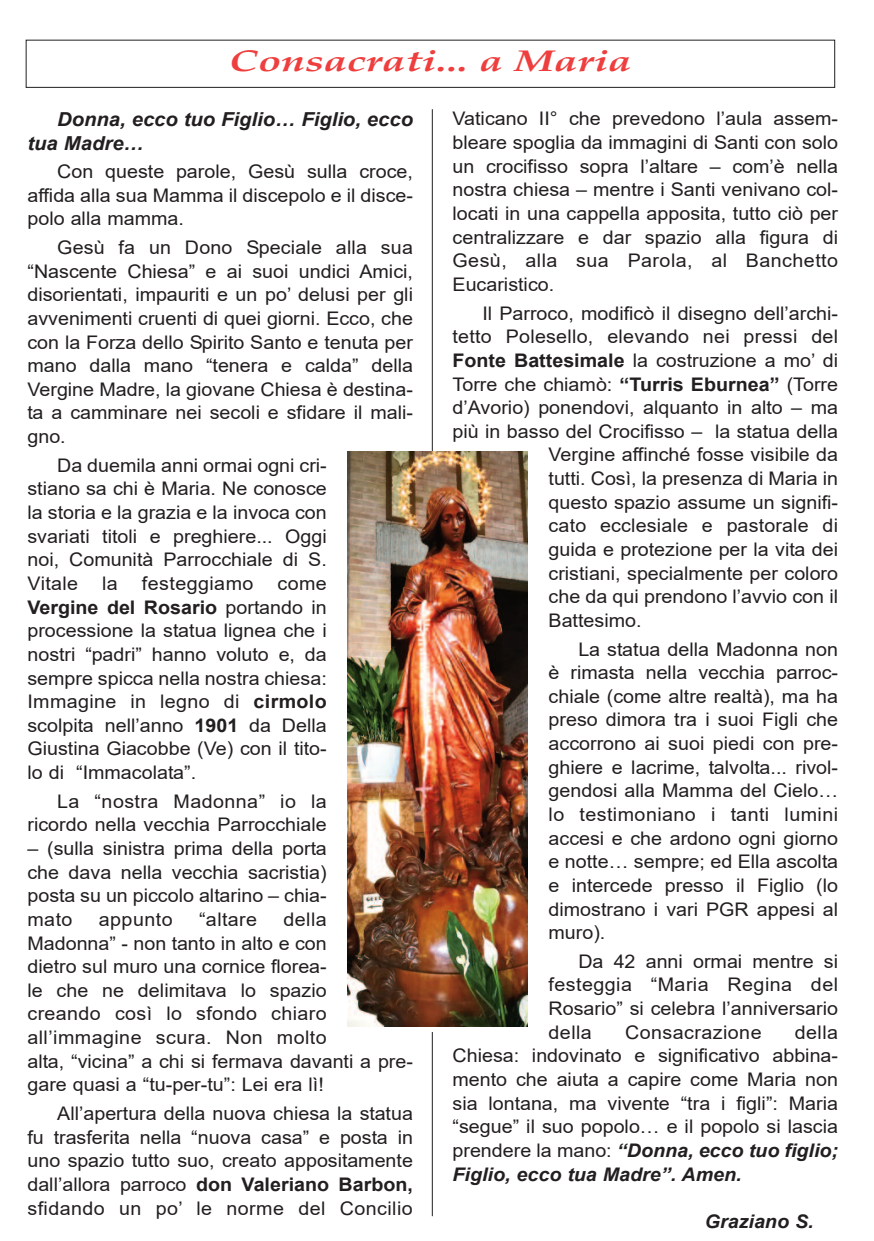
<style>
.page{position:relative;width:874px;height:1241px;background:#fff}
.page>*{position:absolute;margin:0;border:0;box-sizing:border-box;transform-origin:0 0}
.t1{font:italic 700 29.75px "Palatino Linotype";color:#ee3f3e;scale:1.42 1}
.t2{font:italic 700 19.25px/23.6px "Arial";color:#231f20;scale:1.05 1}
.t3{font:18.72px/23.6px "Arial";color:#231f20;text-align:justify;scale:1.05 1}
.t4{font:18.72px "Arial";letter-spacing:.02em;color:#231f20;scale:1.05 1}
.t5{font:italic 700 18.72px "Arial";color:#231f20;scale:1.05 1}
.s1{font-weight:700}
.s2{font-weight:700;font-style:italic}
</style>
<div class="page">
<div style="left:26px;top:40px;width:808px;height:48px;border:1px solid #231f20"></div>
<hr style="left:431px;top:109px;width:1px;height:1106px;background:#231f20">
<img style="left:347px;top:451px;width:180px;height:575px">
<h1 class="t1" style="left:229px;top:50px;width:284px">Consacrati... a Maria</h1>
<p class="t2" style="left:27px;top:107px;width:368px;text-indent:30px">Donna, ecco tuo Figlio… Figlio, ecco tua Madre…</p>
<p class="t3" style="left:27px;top:160px;width:368px;text-indent:30px">Con queste parole, Gesù sulla croce, affida alla sua Mamma il discepolo e il disce&shy;polo alla mamma.</p>
<p class="t3" style="left:27px;top:236px;width:368px;text-indent:30px">Gesù fa un Dono Speciale alla sua “Nascente Chiesa” e ai suoi undici Amici, disorientati, impauriti e un po’ delusi per gli avvenimenti cruenti di quei giorni. Ecco, che con la Forza dello Spirito Santo e tenuta per mano dalla mano “tenera e calda” della Vergine Madre, la giovane Chiesa è destina&shy;ta a camminare nei secoli e sfidare il mali&shy;gno.</p>
<p class="t3" style="left:27px;top:453px;width:286px;text-indent:30px">Da duemila anni ormai ogni cri&shy;stiano sa chi è Maria. Ne conosce la storia e la grazia e la invoca con svariati titoli e preghiere... Oggi noi, Comunità Parrocchiale di S.<br>Vitale</p>
<p class="t3" style="left:102px;top:571px;width:16px">la</p>
<p class="t4" style="left:142px;top:573px;width:108px">festeggiamo</p>
<p class="t3" style="left:27px;top:571px;width:286px;text-indent:250px">come <span class="s1">Vergine del Rosario</span> portando in processione la statua lignea che i nostri “padri” hanno voluto e, da sempre spicca nella nostra chiesa:<br>Immagine in legno di <span class="s1">cirmolo </span>scolpita nell’anno <span class="s1">1901</span> da Della Giustina Giacobbe (Ve) con il tito&shy;lo di “Immacolata”.</p>
<p class="t3" style="left:27px;top:789px;width:286px;text-align:right">La “nostra Madonna” io la ricordo nella vecchia Parrocchiale</p>
<p class="t3" style="left:27px;top:836px;width:286px">– (sulla sinistra prima della porta che dava nella vecchia sacristia) posta su un piccolo altarino – chia&shy;mato</p>
<p class="t4" style="left:99px;top:908px;width:72px">appunto</p>
<p class="t3" style="left:199px;top:907px;width:57px">“altare</p>
<p class="t3" style="left:27px;top:907px;width:368px;text-align:left;text-indent:256px">della<br>Madonna” - non tanto in alto e con<br>dietro sul muro una cornice florea-<br>le che ne delimitava lo spazio<br>creando così lo sfondo chiaro all’immagine scura. Non molto<br>alta, “vicina” a chi si fermava davanti a pre&shy;gare quasi a “tu-per-tu”: Lei era lì!</p>
<p class="t3" style="left:27px;top:1101px;width:368px;text-indent:30px">All’apertura della nuova chiesa la statua fu trasferita nella “nuova casa” e posta in uno spazio tutto suo, creato appositamente dall’allora parroco <span class="s1">don Valeriano Barbon, </span>sfidando un po’ le norme del Concilio</p>
<p class="t3" style="left:452px;top:107px;width:368px">Vaticano II° che prevedono l’aula assem&shy;bleare spoglia da immagini di Santi con solo un crocifisso sopra l’altare – com’è nella nostra chiesa – mentre i Santi venivano col&shy;locati in una cappella apposita, tutto ciò per centralizzare e dar spazio alla figura di Gesù, alla sua Parola, al Banchetto Eucaristico.</p>
<p class="t3" style="left:482px;top:301px;width:340px">Il Parroco, modificò il disegno dell’archi-</p>
<p class="t3" style="left:452px;top:325px;width:368px">tetto Polesello, elevando nei pressi del</p>
<p class="t3" style="left:452px;top:348px;width:368px"><span class="s1">Fonte Battesimale</span> la costruzione a mo’ di</p>
<p class="t3" style="left:452px;top:372px;width:368px">Torre che chiamò: <span class="s1">“Turris Eburnea”</span> (Torre</p>
<p class="t3" style="left:452px;top:396px;width:368px">d’Avorio) ponendovi, alquanto in alto – ma</p>
<p class="t3" style="left:452px;top:419px;width:368px">più in basso del Crocifisso – la statua della</p>
<p class="t3" style="left:548px;top:443px;width:277px">Vergine affinché fosse visibile da</p>
<p class="t3" style="left:548px;top:466px;width:277px">tutti. Così, la presenza di Maria in</p>
<p class="t3" style="left:548px;top:490px;width:277px">questo spazio assume un signifi-</p>
<p class="t3" style="left:548px;top:514px;width:277px">cato ecclesiale e pastorale di</p>
<p class="t3" style="left:548px;top:537px;width:277px">guida e protezione per la vita dei</p>
<p class="t3" style="left:548px;top:561px;width:277px">cristiani, specialmente per coloro</p>
<p class="t3" style="left:548px;top:585px;width:277px">che da qui prendono l’avvio con il</p>
<p class="t3" style="left:548px;top:608px;width:90px">Battesimo.</p>
<p class="t3" style="left:548px;top:637px;width:277px;text-indent:30px">La statua della Madonna non è rimasta nella vecchia parroc&shy;chiale (come altre realtà), ma ha preso dimora tra i suoi Figli che accorrono ai suoi piedi con pre&shy;ghiere e lacrime, talvolta... rivol&shy;gendosi alla Mamma del Cielo… lo testimoniano i tanti lumini accesi e che ardono ogni giorno e notte… sempre; ed Ella ascolta e intercede presso il Figlio (lo dimostrano i vari PGR appesi al muro).</p>
<p class="t3" style="left:548px;top:949px;width:277px;text-indent:30px">Da 42 anni ormai mentre si festeggia “Maria Regina del Rosario” si celebra l’anniversario della</p>
<p class="t4" style="left:624px;top:1021px;width:131px">Consacrazione</p>
<p class="t3" style="left:452px;top:1020px;width:368px;text-indent:342px">della Chiesa: indovinato e significativo abbina&shy;mento che aiuta a capire come Maria non sia lontana, ma vivente “tra i figli”: Maria “segue” il suo popolo… e il popolo si lascia prendere la mano: <span class="s2">“Donna, ecco tuo figlio; Figlio, ecco tua Madre”. Amen.</span></p>
<p class="t5" style="left:704px;top:1210px;width:105px">Graziano S.</p>
</div>
